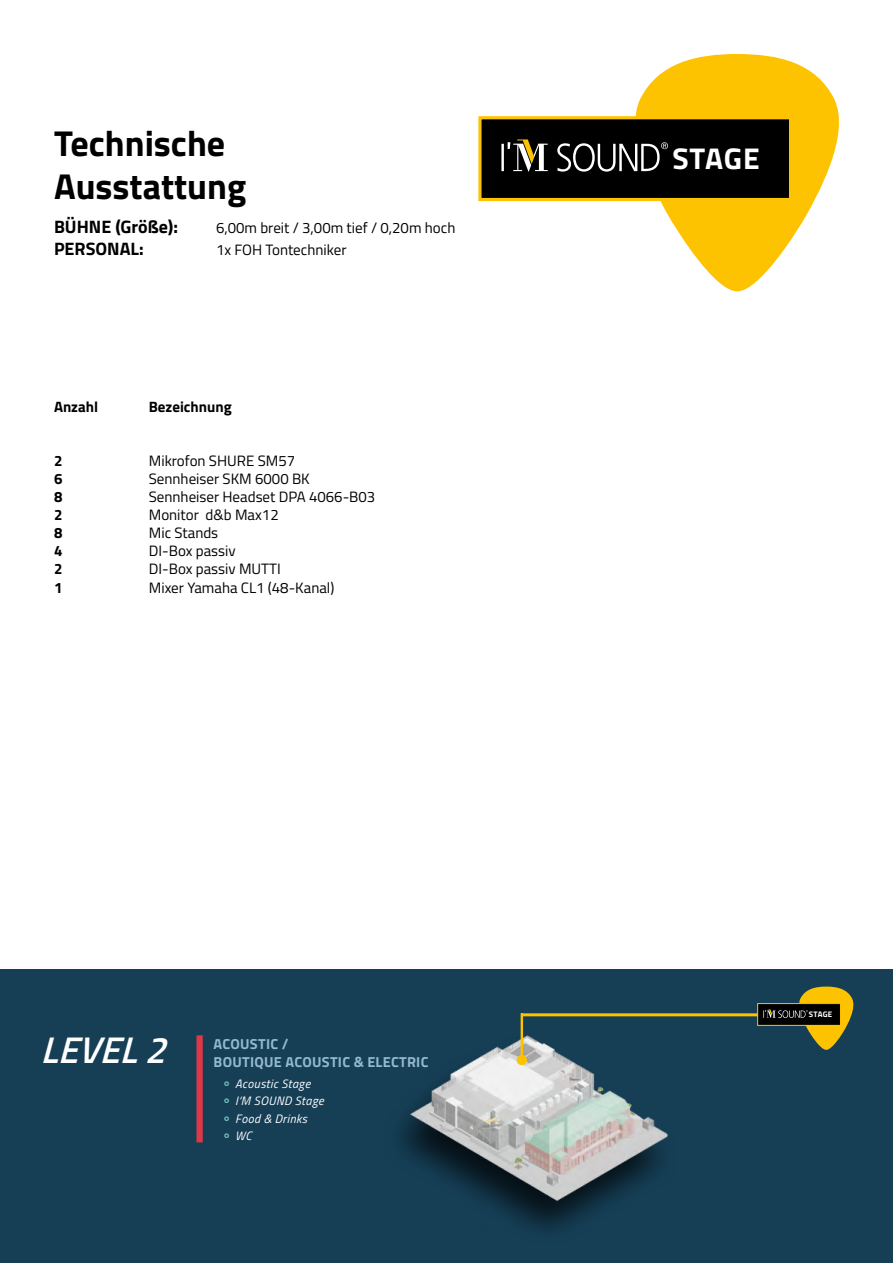
<style>
.page{position:relative;width:893px;height:1263px;background:#fff}
.page>*{position:absolute;margin:0;border:0;box-sizing:border-box;transform-origin:0 0}
.t1{font:italic 600 37.2px "Titillium Web";color:#fff}
.t2{font:700 36px/43.2px "Titillium Web";color:#000}
.t3{font:700 30px "Titillium Web";letter-spacing:.025em;color:#fff}
.t4{font:700 18px "Titillium Web";color:#000}
.t5{font:15px/18px "Titillium Web";color:#000}
.t6{font:700 15px/18px "Titillium Web";color:#000;text-align:justify}
.t7{font:700 14.4px/18px "Titillium Web";letter-spacing:.02em;color:#93b8cf}
.t8{font:italic 12.15px/17.4px "Titillium Web";letter-spacing:.03em;color:#fff}
.t9{font:700 7.95px "Titillium Web";letter-spacing:.025em;color:#fff}
.s1{font-weight:700;font-style:normal;font-size:15.3px;color:#76c5bf}
</style>
<div class="page">
<div style="left:0;top:969px;width:893px;height:294px;background:#163f56"></div>
<svg style="left:622px;top:54px;width:217px;height:237px;fill:#fdc300"></svg>
<div style="left:480px;top:118px;width:310px;height:81px;background:#000"></div>
<div style="left:478px;top:116px;width:314px;height:85px;border:3px solid #fdc300"></div>
<svg style="left:501px;top:139px;width:167px;height:33px"></svg>
<hr style="left:521px;top:1013px;width:319px;height:3px;background:#fdc300">
<div style="left:378px;top:1034px;width:304px;height:214px;background:#000;opacity:.75"></div>
<img style="left:383px;top:1031px;width:299px;height:174px">
<div style="left:758px;top:1003px;width:82px;height:22px;background:#000"></div>
<div style="left:757px;top:1003px;width:84px;height:23px;border:1px solid #fdc300"></div>
<svg style="left:763px;top:986px;width:91px;height:64px"></svg>
<div style="left:517px;top:1055px;width:10px;height:10px;background:#fdc300;border-radius:50%"></div>
<hr style="left:521px;top:1013px;width:2px;height:45px;background:#fdc300">
<div style="left:196px;top:1035px;width:7px;height:107px;background:#dc3848"></div>
<h2 class="t2" style="left:54px;top:120px;width:194px">Technische<br>Ausstattung</h2>
<p class="t4" style="left:54px;top:213px;width:125px">BÜHNE (Größe):</p>
<p class="t5" style="left:216px;top:218px;width:241px">6,00m breit / 3,00m tief / 0,20m hoch</p>
<p class="t4" style="left:54px;top:235px;width:91px">PERSONAL:</p>
<p class="t5" style="left:216px;top:240px;width:132px">1x FOH Tontechniker</p>
<p class="t6" style="left:54px;top:397px;width:46px">Anzahl</p>
<p class="t6" style="left:54px;top:451px;width:10px">2<br>6<br>8<br>2<br>8<br>4<br>2<br>1</p>
<p class="t6" style="left:149px;top:397px;width:84px">Bezeichnung</p>
<p class="t5" style="left:149px;top:451px;width:228px">Mikrofon SHURE SM57<br>Sennheiser SKM 6000 BK<br>Sennheiser Headset DPA 4066-B03<br>Monitor d&amp;b Max12<br>Mic Stands<br>DI-Box passiv<br>DI-Box passiv MUTTI<br>Mixer Yamaha CL1 (48-Kanal)</p>
<h1 class="t1" style="left:40px;top:1022px;width:140px">LEVEL2</h1>
<p class="t7" style="left:214px;top:1034px;width:216px">ACOUSTIC /<br>BOUTIQUE ACOUSTIC &amp; ELECTRIC</p>
<p class="t8" style="left:222px;top:1074px;width:103px"><span class="s1">°</span> Acoustic Stage<br><span class="s1">°</span> I‘M SOUND Stage <span class="s1">°</span> Food &amp; Drinks<br><span class="s1">°</span> WC</p>
<h3 class="t3" style="left:672px;top:135px;width:89px">STAGE</h3>
<p class="t9" style="left:809px;top:1008px;width:25px">STAGE</p>
</div>
